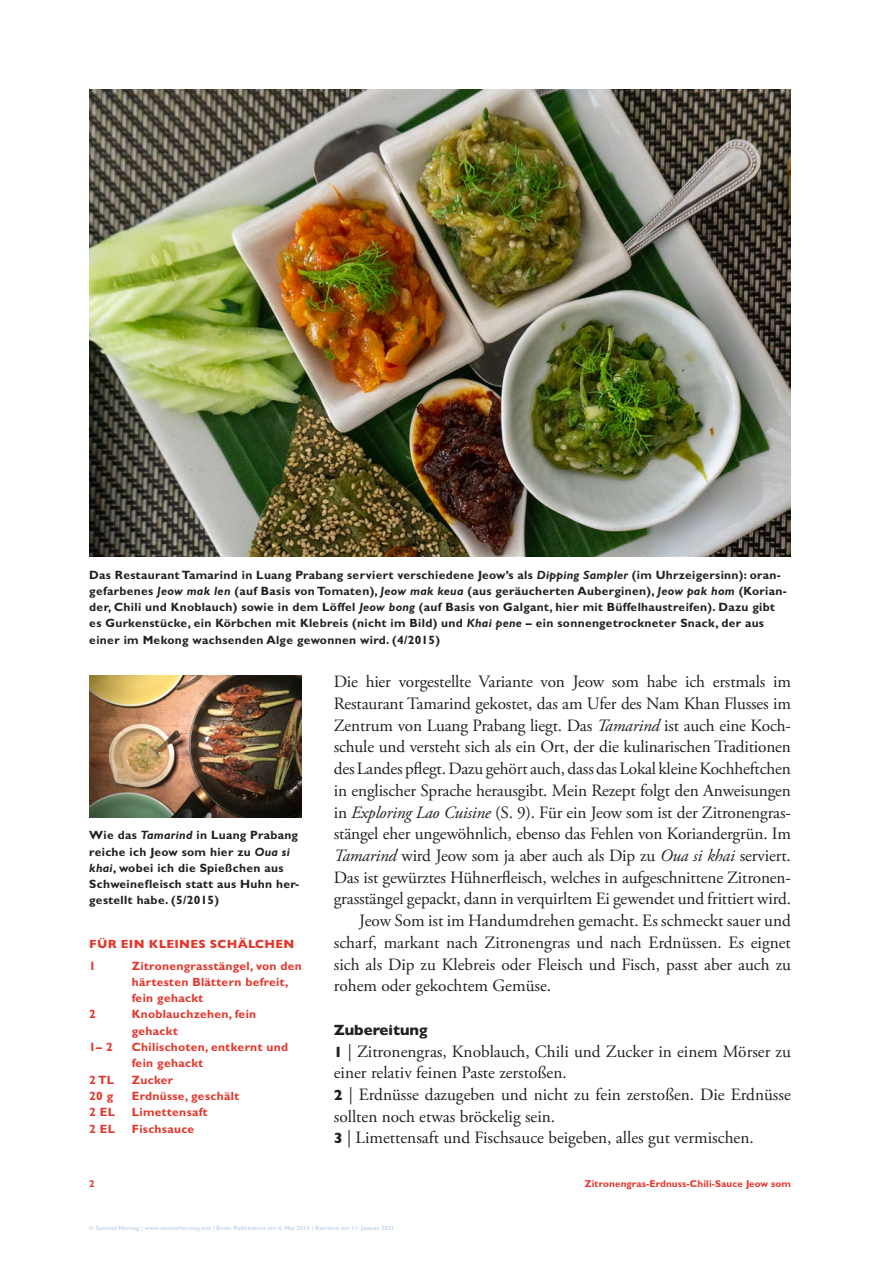
<style>
.page{position:relative;width:893px;height:1263px;background:#fff}
.page>*{position:absolute;margin:0;border:0;box-sizing:border-box;transform-origin:0 0}
.Lauftext_ohne_Einzug{font:17.25px/21.8px "Adobe Garamond Pro";letter-spacing:-.01em;color:#231f20;text-align:justify}
.Zubereitung_-_11_5_R{font:17.25px/21.8px "Adobe Garamond Pro";color:#231f20}
.Lauftext_mit_Einzug{font:17.25px/21.8px "Adobe Garamond Pro";color:#231f20;text-align:justify}
.Zubereitung_Titel{font:800 15px "Gill Sans MT Pro";color:#231f20}
.Bildlegende_-_8_Bold{font:700 12px/16.4px "Gill Sans MT Pro";letter-spacing:.025em;color:#231f20}
.Zutaten_-_8_Bold{font:700 12px/16.4px "Gill Sans MT Pro";letter-spacing:.025em;color:#e4362a}
.Zutaten_Titel_-_8_He{font:800 12px "Gill Sans MT Pro";letter-spacing:.025em;color:#e4362a}
.t1{font:700 9.9px "Gill Sans MT Pro";letter-spacing:.01em;color:#e4362a}
.Copyright_-_4_Heavy{font:700 6px "Gill Sans MT Pro";letter-spacing:.01em;color:#c6d6e8}
.s1{font-style:italic}
.s2{font-family:"Gill Sans MT Pro";font-weight:800;font-size:15px}
</style>
<div class="page">
<img style="left:89px;top:676px;width:213px;height:141px">
<img style="left:89px;top:89px;width:702px;height:468px">
<p class="Bildlegende_-_8_Bold" style="left:89px;top:566px;width:699px">Das Restaurant Tamarind in Luang Prabang serviert verschiedene Jeow’s als <span class="s1">Dipping Sampler</span> (im Uhrzeigersinn): oran&shy;gefarbenes <span class="s1">Jeow mak len</span> (auf Basis von Tomaten), <span class="s1">Jeow mak keua</span> (aus geräucherten Auberginen), <span class="s1">Jeow pak hom</span> (Korian&shy;der, Chili und Knoblauch) sowie in dem Löffel <span class="s1">Jeow bong</span> (auf Basis von Galgant, hier mit Büffelhaustreifen). Dazu gibt es Gurkenstücke, ein Körbchen mit Klebreis (nicht im Bild) und <span class="s1">Khai pene</span> – ein sonnengetrockneter Snack, der aus einer im Mekong wachsenden Alge gewonnen wird. (4/2015)</p>
<p class="Bildlegende_-_8_Bold" style="left:89px;top:827px;width:212px">Wie das <span class="s1">Tamarind</span> in Luang Prabang reiche ich Jeow som hier zu <span class="s1">Oua si khai</span>, wobei ich die Spießchen aus<br>Schweinefleisch statt aus Huhn her&shy;gestellt habe. (5/2015)</p>
<p class="Zutaten_Titel_-_8_He" style="left:89px;top:937px;width:206px">FÜR EIN KLEINES SCHÄLCHEN</p>
<p class="Zutaten_-_8_Bold" style="left:89px;top:957px;width:8px">1</p>
<p class="Zutaten_-_8_Bold" style="left:132px;top:957px;width:172px">Zitronengrasstängel, von den härtesten Blättern befreit, fein gehackt</p>
<p class="Zutaten_-_8_Bold" style="left:89px;top:1006px;width:8px">2</p>
<p class="Zutaten_-_8_Bold" style="left:132px;top:1006px;width:126px">Knoblauchzehen, fein gehackt</p>
<p class="Zutaten_-_8_Bold" style="left:89px;top:1038px;width:25px">1– 2</p>
<p class="Zutaten_-_8_Bold" style="left:132px;top:1038px;width:158px">Chilischoten, entkernt und fein gehackt</p>
<p class="Zutaten_-_8_Bold" style="left:89px;top:1071px;width:27px">2 TL</p>
<p class="Zutaten_-_8_Bold" style="left:132px;top:1071px;width:43px">Zucker</p>
<p class="Zutaten_-_8_Bold" style="left:89px;top:1087px;width:25px">20 g</p>
<p class="Zutaten_-_8_Bold" style="left:132px;top:1087px;width:109px">Erdnüsse, geschält</p>
<p class="Zutaten_-_8_Bold" style="left:89px;top:1104px;width:27px">2 EL</p>
<p class="Zutaten_-_8_Bold" style="left:132px;top:1104px;width:77px">Limettensaft</p>
<p class="Zutaten_-_8_Bold" style="left:89px;top:1120px;width:27px">2 EL</p>
<p class="Zutaten_-_8_Bold" style="left:132px;top:1120px;width:64px">Fischsauce</p>
<p class="Lauftext_ohne_Einzug" style="left:334px;top:671px;width:459px">Die hier vorgestellte Variante von Jeow som habe ich erstmals im Restaurant Tamarind gekostet, das am Ufer des Nam Khan Flusses im Zentrum von Luang Prabang liegt. Das <span class="s1">Tamarind</span> ist auch eine Koch&shy;schule und versteht sich als ein Ort, der die kulinarischen Traditionen des Landes pflegt. Dazu gehört auch, dass das Lokal kleine Kochheftchen in englischer Sprache herausgibt. Mein Rezept folgt den Anweisungen in <span class="s1">Exploring Lao Cuisine</span> (S. 9). Für ein Jeow som ist der Zitronengras&shy;stängel eher ungewöhnlich, ebenso das Fehlen von Koriandergrün. Im <span class="s1">Tamarind</span> wird Jeow som ja aber auch als Dip zu <span class="s1">Oua si khai</span> serviert.<br>Das ist gewürztes Hühnerfleisch, welches in aufgeschnittene Zitronen&shy;grasstängel gepackt, dann in verquirltem Ei gewendet und frittiert wird.</p>
<p class="Lauftext_mit_Einzug" style="left:334px;top:910px;width:459px;text-indent:26px">Jeow Som ist im Handumdrehen gemacht. Es schmeckt sauer und scharf, markant nach Zitronengras und nach Erdnüssen. Es eignet sich als Dip zu Klebreis oder Fleisch und Fisch, passt aber auch zu rohem oder gekochtem Gemüse.</p>
<p class="Zubereitung_Titel" style="left:334px;top:1021px;width:95px">Zubereitung</p>
<p class="Zubereitung_-_11_5_R" style="left:334px;top:1041px;width:459px"><span class="s2">1</span> | Zitronengras, Knoblauch, Chili und Zucker in einem Mörser zu einer relativ feinen Paste zerstoßen.</p>
<p class="Zubereitung_-_11_5_R" style="left:334px;top:1084px;width:459px"><span class="s2">2</span> | Erdnüsse dazugeben und nicht zu fein zerstoßen. Die Erdnüsse sollten noch etwas bröckelig sein.</p>
<p class="Zubereitung_-_11_5_R" style="left:334px;top:1128px;width:421px"><span class="s2">3</span> | Limettensaft und Fischsauce beigeben, alles gut vermischen.</p>
<p class="t1" style="left:89px;top:1177px;width:7px">2</p>
<p class="t1" style="left:585px;top:1177px;width:208px">Zitronengras-Erdnuss-Chili-Sauce Jeow som</p>
<p class="Copyright_-_4_Heavy" style="left:89px;top:1224px;width:307px">© Samuel Herzog | www.samuelherzog.net | Erste Publikation am 4. Mai 2015 | Revision am 11. Januar 2021</p>
</div>
